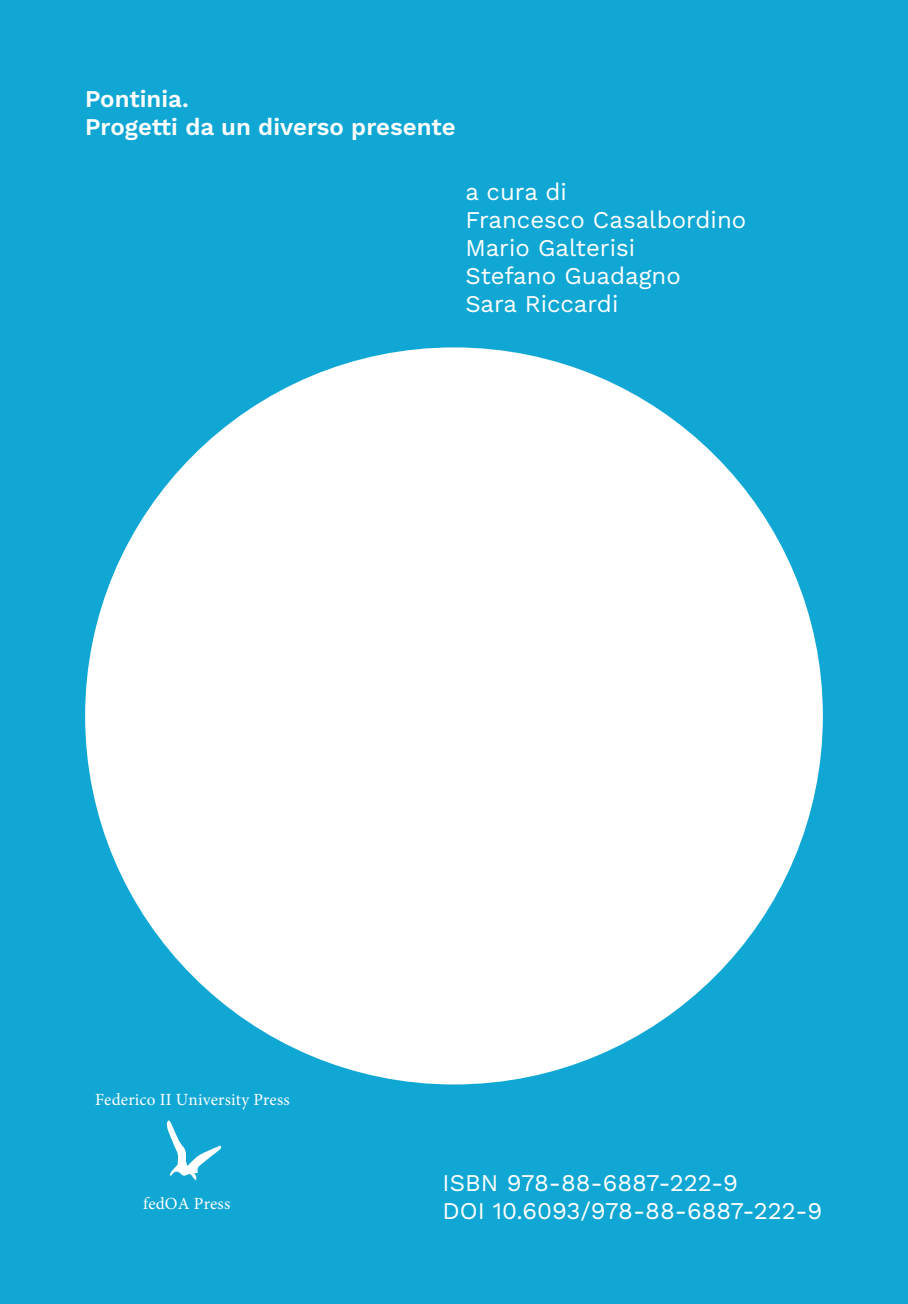
<style>
.page{position:relative;width:908px;height:1304px;background:#fff}
.page>*{position:absolute;margin:0;border:0;box-sizing:border-box;transform-origin:0 0}
.t1{font:24px/28px "Work Sans";color:#fff}
.t2{font:600 24px/28px "Work Sans";color:#fff}
.t3{font:17px "Minion Pro";letter-spacing:.01em;color:#fff}
</style>
<div class="page">
<div style="left:0;top:0;width:907px;height:1304px;background:#10a7d4"></div>
<div style="left:85px;top:347px;width:737px;height:737px;background:#fff;border-radius:50%"></div>
<svg style="left:167px;top:1120px;width:55px;height:60px"></svg>
<p class="t2" style="left:85px;top:85px;width:372px">Pontinia.<br>Progetti da un diverso presente</p>
<p class="t1" style="left:465px;top:178px;width:282px">a cura di<br>Francesco Casalbordino<br>Mario Galterisi<br>Stefano Guadagno<br>Sara Riccardi</p>
<p class="t3" style="left:95px;top:1088px;width:196px">Federico II University Press</p>
<p class="t3" style="left:143px;top:1192px;width:89px">fedOA Press</p>
<p class="t1" style="left:442px;top:1169px;width:381px">ISBN 978-88-6887-222-9<br>DOI 10.6093/978-88-6887-222-9</p>
</div>
